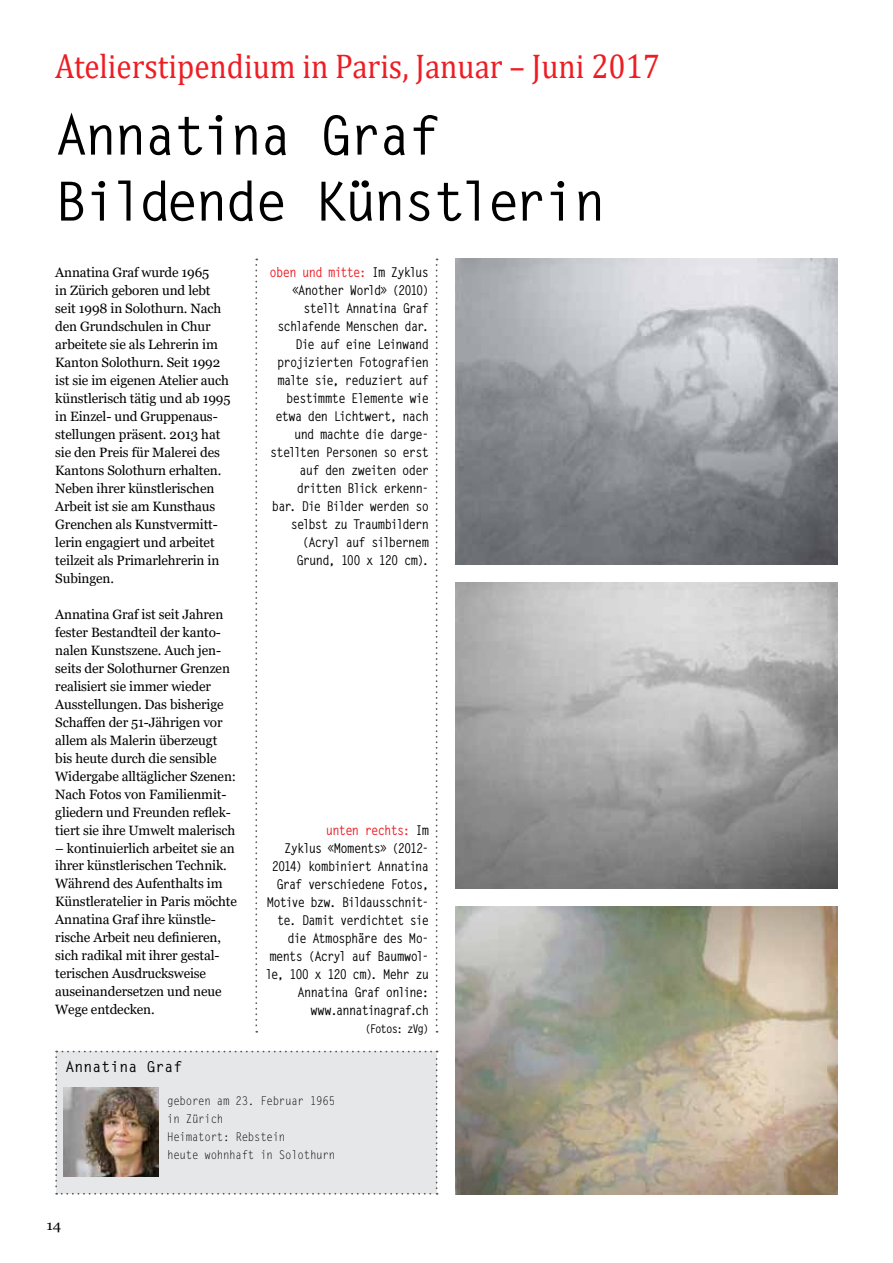
<style>
.page{position:relative;width:893px;height:1263px;background:#fff}
.page>*{position:absolute;margin:0;border:0;box-sizing:border-box;transform-origin:0 0}
.t1{font:700 54px/66px "Letter Gothic Std";letter-spacing:-.05em;color:#000}
.t2{font:34.5px "Cambria";color:#ed1d24;scale:.9 1}
.t3{font:700 15px "Letter Gothic Std";color:#000}
.t4{font:13.5px/18px "Georgia";letter-spacing:-.01em;color:#000}
.t5{font:700 13.5px/18px "Letter Gothic Std";letter-spacing:-.075em;color:#000;text-align:right;scale:.9 1}
.t6{font:13.5px "Georgia";letter-spacing:-.01em;color:#000;scale:1.11 1}
.t7{font:12px/18px "Letter Gothic Std";letter-spacing:-.025em;color:#000;scale:.9 1}
.t8{font:700 12px "Letter Gothic Std";letter-spacing:-.1em;color:#000;scale:.9 1}
.s1{color:#ed1d24}
</style>
<div class="page">
<div style="left:55px;top:1051px;width:383px;height:144px;background:#e6e7e8"></div>
<img style="left:64px;top:1087px;width:95px;height:90px">
<img style="left:455px;top:583px;width:383px;height:306px">
<img style="left:455px;top:907px;width:383px;height:288px">
<img style="left:455px;top:259px;width:383px;height:306px">
<svg style="left:255px;top:259px;width:2px;height:774px"></svg>
<svg style="left:436px;top:259px;width:2px;height:774px"></svg>
<h2 class="t2" style="left:55px;top:46px;width:674px">Atelierstipendium in Paris, Januar – Juni 2017</h2>
<h1 class="t1" style="left:55px;top:103px;width:552px">Annatina Graf<br>Bildende Künstlerin</h1>
<p class="t4" style="left:55px;top:263px;width:177px">Annatina Graf wurde 1965<br>in Zürich geboren und lebt seit 1998 in Solothurn. Nach den Grundschulen in Chur arbeitete sie als Lehrerin im<br>Kanton Solothurn. Seit 1992 ist sie im eigenen Atelier auch künstlerisch tätig und ab 1995 in Einzel- und Gruppenaus&shy;stellungen präsent. 2013 hat sie den Preis für Malerei des<br>Kantons Solothurn erhalten.<br>Neben ihrer künstlerischen<br>Arbeit ist sie am Kunsthaus<br>Grenchen als Kunstvermitt&shy;lerin engagiert und arbeitet teilzeit als Primarlehrerin in<br>Subingen.</p>
<p class="t4" style="left:55px;top:605px;width:182px">Annatina Graf ist seit Jahren fester Bestandteil der kanto&shy;nalen Kunstszene. Auch jen&shy;seits der Solothurner Grenzen realisiert sie immer wieder<br>Ausstellungen. Das bisherige<br>Schaffen der 51-Jährigen vor allem als Malerin überzeugt bis heute durch die sensible<br>Widergabe alltäglicher Szenen:<br>Nach Fotos von Familienmit&shy;gliedern und Freunden reflek&shy;tiert sie ihre Umwelt malerisch</p>
<p class="t4" style="left:55px;top:839px;width:183px">– kontinuierlich arbeitet sie an ihrer künstlerischen Technik.<br>Während des Aufenthalts im<br>Künstleratelier in Paris möchte<br>Annatina Graf ihre künstle&shy;rische Arbeit neu definieren, sich radikal mit ihrer gestal&shy;terischen Ausdrucksweise auseinandersetzen und neue<br>Wege entdecken.</p>
<p class="t5" style="left:270px;top:263px;width:179px"><span class="s1">oben und mitte:</span> Im Zyklus «Another World» (2010) stellt Annatina Graf schlafende Menschen dar.<br>Die auf eine Leinwand projizierten Fotografien malte sie, reduziert auf bestimmte Elemente wie etwa den Lichtwert, nach und machte die darge&shy;stellten Personen so erst auf den zweiten oder dritten Blick erkenn&shy;bar. Die Bilder werden so selbst zu Traumbildern (Acryl auf silbernem<br>Grund, 100 x 120 cm).</p>
<p class="t5" style="left:265px;top:821px;width:183px"><span class="s1">unten rechts:</span> Im<br>Zyklus «Moments» (2012-<br>2014) kombiniert Annatina<br>Graf verschiedene Fotos,<br>Motive bzw. Bildausschnit&shy;te. Damit verdichtet sie die Atmosphäre des Mo&shy;ments (Acryl auf Baumwol&shy;le, 100 x 120 cm). Mehr zu<br>Annatina Graf online: www.annatinagraf.ch</p>
<p class="t8" style="left:365px;top:1021px;width:72px">(Fotos: zVg)</p>
<p class="t3" style="left:66px;top:1057px;width:118px">Annatina Graf</p>
<p class="t7" style="left:167px;top:1092px;width:188px">geboren am 23. Februar 1965 in Zürich<br>Heimatort: Rebstein<br>heute wohnhaft in Solothurn</p>
<p class="t6" style="left:46px;top:1217px;width:15px">14</p>
</div>
